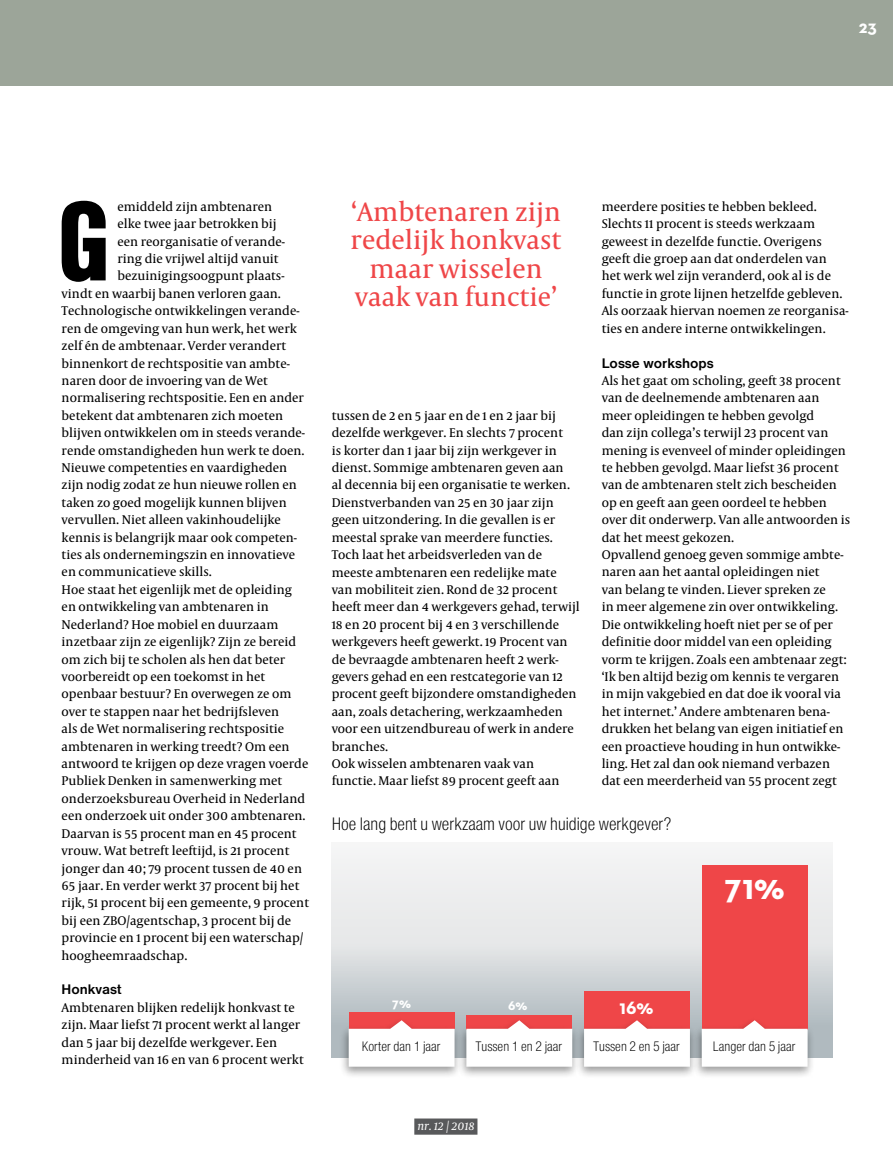
<style>
.page{position:relative;width:893px;height:1149px;background:#fff}
.page>*{position:absolute;margin:0;border:0;box-sizing:border-box;transform-origin:0 0}
.t1{font:117.3px "Nimbus San DCE Blac Cond";color:#000}
.t2{font:700 36.45px "Neutraface 2 Text";color:#fff}
.t3{font:27px/28.5px "Capitolium News";color:#ef4648;text-align:center}
.t4{font:700 20.25px "Neutraface 2 Text";color:#fff}
.t5{font:18.75px "Nimbus San DCE Ligh Cond";color:#000}
.t6{font:700 18px "Neutraface 2 Text";color:#fff}
.t7{font:700 14.4px "Nimbus San DCE";color:#000}
.t8{font:14.25px "Nimbus San DCE Ligh Cond";color:#000}
.t9{font:700 14.25px "Neutraface 2 Text";color:#fff}
.t10{font:12.9px/17.4px "Capitolium News";color:#000}
.t11{font:italic 12.3px "Capitolium News";color:#fff}
</style>
<div class="page">
<div style="left:332px;top:842px;width:500px;height:215px;background:linear-gradient(to bottom,#fffffe,#aeb8bd)"></div>
<div style="left:702px;top:864px;width:106px;height:164px;background:#ef4648"></div>
<div style="left:584px;top:991px;width:106px;height:37px;background:#ef4648"></div>
<div style="left:466px;top:1014px;width:106px;height:14px;background:#ef4648"></div>
<div style="left:349px;top:1012px;width:106px;height:16px;background:#ef4648"></div>
<div style="left:340px;top:1016px;width:122px;height:62px;background:#000;opacity:.4"></div>
<svg style="left:349px;top:1019px;width:106px;height:47px"></svg>
<div style="left:457px;top:1016px;width:123px;height:62px;background:#000;opacity:.4"></div>
<svg style="left:466px;top:1019px;width:106px;height:47px"></svg>
<div style="left:575px;top:1016px;width:123px;height:62px;background:#000;opacity:.4"></div>
<svg style="left:584px;top:1019px;width:106px;height:47px"></svg>
<div style="left:693px;top:1016px;width:122px;height:62px;background:#000;opacity:.4"></div>
<svg style="left:702px;top:1019px;width:106px;height:47px"></svg>
<div style="left:414px;top:1118px;width:63px;height:16px;background:#58595b"></div>
<div style="left:0;top:0;width:893px;height:85px;background:#9ca599"></div>
<h3 class="t6" style="left:859px;top:15px;width:20px">23</h3>
<h1 class="t1" style="left:57px;top:174px;width:55px">G</h1>
<p class="t10" style="left:117px;top:198px;width:156px">emiddeld zijn ambtenaren</p>
<p class="t10" style="left:117px;top:215px;width:161px">elke twee jaar betrokken bij</p>
<p class="t10" style="left:117px;top:233px;width:169px">een reorganisatie of verande-</p>
<p class="t10" style="left:117px;top:250px;width:163px">ring die vrijwel altijd vanuit</p>
<p class="t10" style="left:117px;top:268px;width:169px">bezuinigingsoogpunt plaats-</p>
<p class="t10" style="left:62px;top:285px;width:221px">vindt en waarbij banen verloren gaan.</p>
<p class="t10" style="left:62px;top:302px;width:239px">Technologische ontwikkelingen verande-</p>
<p class="t10" style="left:62px;top:320px;width:237px">ren de omgeving van hun werk, het werk</p>
<p class="t10" style="left:62px;top:337px;width:226px">zelf én de ambtenaar. Verder verandert</p>
<p class="t10" style="left:62px;top:355px;width:230px">binnenkort de rechtspositie van ambte-</p>
<p class="t10" style="left:62px;top:372px;width:208px">naren door de invoering van de Wet</p>
<p class="t10" style="left:62px;top:389px;width:244px">normalisering rechtspositie. Een en ander</p>
<p class="t10" style="left:62px;top:407px;width:223px">betekent dat ambtenaren zich moeten</p>
<p class="t10" style="left:62px;top:424px;width:245px">blijven ontwikkelen om in steeds verande-</p>
<p class="t10" style="left:62px;top:442px;width:244px">rende omstandigheden hun werk te doen.</p>
<p class="t10" style="left:62px;top:459px;width:227px">Nieuwe competenties en vaardigheden</p>
<p class="t10" style="left:62px;top:476px;width:237px">zijn nodig zodat ze hun nieuwe rollen en</p>
<p class="t10" style="left:62px;top:494px;width:227px">taken zo goed mogelijk kunnen blijven</p>
<p class="t10" style="left:62px;top:511px;width:221px">vervullen. Niet alleen vakinhoudelijke</p>
<p class="t10" style="left:62px;top:529px;width:237px">kennis is belangrijk maar ook competen-</p>
<p class="t10" style="left:62px;top:546px;width:235px">ties als ondernemingszin en innovatieve</p>
<p class="t10" style="left:62px;top:563px;width:152px">en communicatieve skills.</p>
<p class="t10" style="left:62px;top:581px;width:232px">Hoe staat het eigenlijk met de opleiding</p>
<p class="t10" style="left:62px;top:598px;width:209px">en ontwikkeling van ambtenaren in</p>
<p class="t10" style="left:62px;top:616px;width:218px">Nederland? Hoe mobiel en duurzaam</p>
<p class="t10" style="left:62px;top:633px;width:236px">inzetbaar zijn ze eigenlijk? Zijn ze bereid</p>
<p class="t10" style="left:62px;top:650px;width:225px">om zich bij te scholen als hen dat beter</p>
<p class="t10" style="left:62px;top:668px;width:205px">voorbereidt op een toekomst in het</p>
<p class="t10" style="left:62px;top:685px;width:231px">openbaar bestuur? En overwegen ze om</p>
<p class="t10" style="left:62px;top:703px;width:219px">over te stappen naar het bedrijfsleven</p>
<p class="t10" style="left:62px;top:720px;width:224px">als de Wet normalisering rechtspositie</p>
<p class="t10" style="left:62px;top:737px;width:229px">ambtenaren in werking treedt? Om een</p>
<p class="t10" style="left:62px;top:755px;width:248px">antwoord te krijgen op deze vragen voerde</p>
<p class="t10" style="left:62px;top:772px;width:222px">Publiek Denken in samenwerking met</p>
<p class="t10" style="left:62px;top:790px;width:245px">onderzoeksbureau Overheid in Nederland</p>
<p class="t10" style="left:62px;top:807px;width:245px">een onderzoek uit onder 300 ambtenaren.</p>
<p class="t10" style="left:62px;top:824px;width:236px">Daarvan is 55 procent man en 45 procent</p>
<p class="t10" style="left:62px;top:842px;width:229px">vrouw. Wat betreft leeftijd, is 21 procent</p>
<p class="t10" style="left:62px;top:859px;width:242px">jonger dan 40; 79 procent tussen de 40 en</p>
<p class="t10" style="left:62px;top:877px;width:239px">65 jaar. En verder werkt 37 procent bij het</p>
<p class="t10" style="left:62px;top:894px;width:249px">rijk, 51 procent bij een gemeente, 9 procent</p>
<p class="t10" style="left:62px;top:911px;width:231px">bij een ZBO/agentschap, 3 procent bij de</p>
<p class="t10" style="left:62px;top:929px;width:243px">provincie en 1 procent bij een waterschap/</p>
<p class="t10" style="left:62px;top:946px;width:127px">hoogheemraadschap.</p>
<p class="t7" style="left:62px;top:981px;width:62px">Honkvast</p>
<p class="t10" style="left:62px;top:998px;width:244px">Ambtenaren blijken redelijk honkvast te zijn. Maar liefst 71 procent werkt al langer dan 5 jaar bij dezelfde werkgever. Een minderheid van 16 en van 6 procent werkt</p>
<h3 class="t3" style="left:351px;top:198px;width:212px">‘Ambtenaren zijn redelijk honkvast maar wisselen vaak van functie’</h3>
<p class="t10" style="left:332px;top:407px;width:250px">tussen de 2 en 5 jaar en de 1 en 2 jaar bij dezelfde werkgever. En slechts 7 procent<br>is korter dan 1 jaar bij zijn werkgever in dienst. Sommige ambtenaren geven aan<br>al decennia bij een organisatie te werken.<br>Dienstverbanden van 25 en 30 jaar zijn geen uitzondering. In die gevallen is er meestal sprake van meerdere functies.<br>Toch laat het arbeidsverleden van de meeste ambtenaren een redelijke mate van mobiliteit zien. Rond de 32 procent heeft meer dan 4 werkgevers gehad, terwijl 18 en 20 procent bij 4 en 3 verschillende werkgevers heeft gewerkt. 19 Procent van de bevraagde ambtenaren heeft 2 werk&shy;gevers gehad en een restcategorie van 12 procent geeft bijzondere omstandigheden aan, zoals detachering, werkzaamheden voor een uitzendbureau of werk in andere branches.<br>Ook wisselen ambtenaren vaak van functie. Maar liefst 89 procent geeft aan</p>
<p class="t10" style="left:602px;top:198px;width:248px">meerdere posities te hebben bekleed.<br>Slechts 11 procent is steeds werkzaam geweest in dezelfde functie. Overigens geeft die groep aan dat onderdelen van het werk wel zijn veranderd, ook al is de functie in grote lijnen hetzelfde gebleven.<br>Als oorzaak hiervan noemen ze reorganisa&shy;ties en andere interne ontwikkelingen.</p>
<p class="t7" style="left:602px;top:354px;width:114px">Losse workshops</p>
<p class="t10" style="left:602px;top:372px;width:250px">Als het gaat om scholing, geeft 38 procent van de deelnemende ambtenaren aan meer opleidingen te hebben gevolgd<br>dan zijn collega’s terwijl 23 procent van mening is evenveel of minder opleidingen te hebben gevolgd. Maar liefst 36 procent van de ambtenaren stelt zich bescheiden op en geeft aan geen oordeel te hebben over dit onderwerp. Van alle antwoorden is dat het meest gekozen.<br>Opvallend genoeg geven sommige ambte&shy;naren aan het aantal opleidingen niet<br>van belang te vinden. Liever spreken ze<br>in meer algemene zin over ontwikkeling.<br>Die ontwikkeling hoeft niet per se of per definitie door middel van een opleiding vorm te krijgen. Zoals een ambtenaar zegt: ‘Ik ben altijd bezig om kennis te vergaren in mijn vakgebied en dat doe ik vooral via het internet.’ Andere ambtenaren bena&shy;drukken het belang van eigen initiatief en een proactieve houding in hun ontwikke&shy;ling. Het zal dan ook niemand verbazen dat een meerderheid van 55 procent zegt</p>
<h3 class="t5" style="left:332px;top:813px;width:341px">Hoe lang bent u werkzaam voor uw huidige werkgever?</h3>
<p class="t9" style="left:392px;top:993px;width:20px">7%</p>
<p class="t9" style="left:508px;top:995px;width:21px">6%</p>
<h3 class="t4" style="left:620px;top:994px;width:35px">16%</h3>
<h2 class="t2" style="left:725px;top:862px;width:62px">71%</h2>
<p class="t8" style="left:362px;top:1038px;width:80px">Korter dan 1 jaar</p>
<p class="t8" style="left:475px;top:1038px;width:88px">Tussen 1 en 2 jaar</p>
<p class="t8" style="left:593px;top:1038px;width:88px">Tussen 2 en 5 jaar</p>
<p class="t8" style="left:713px;top:1038px;width:84px">Langer dan 5 jaar</p>
<p class="t11" style="left:417px;top:1118px;width:59px">nr. 12 | 2018</p>
</div>
